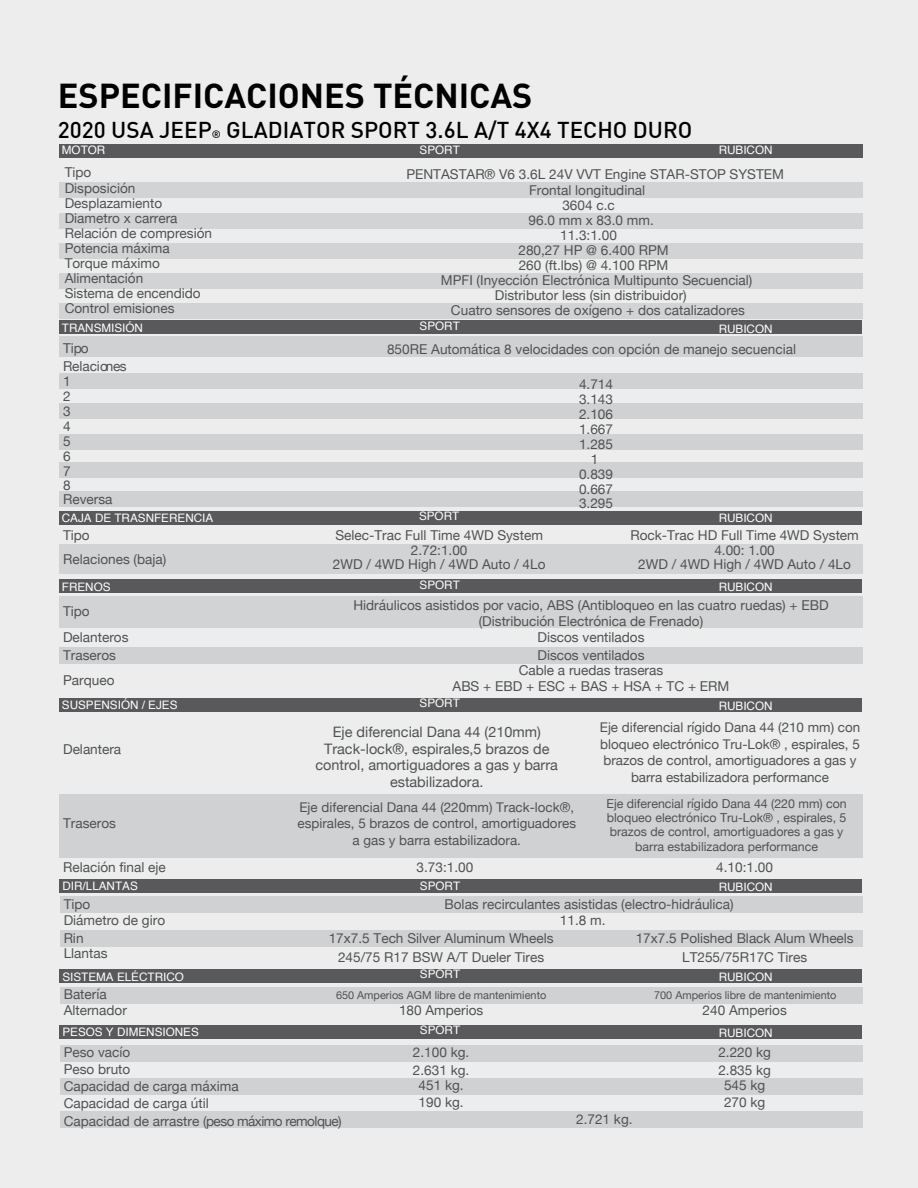
<style>
.page{position:relative;width:918px;height:1188px;background:#ededed}
.page>*{position:absolute;margin:0;border:0;box-sizing:border-box;transform-origin:0 0}
.t1{font:700 34.2px "DIN";color:#000}
.t2{font:500 22.5px "DIN";color:#000}
.t3{font:14.4px/16.5px "Helvetica Neue";color:#505252;text-align:center}
.t4{font:13.65px/15px "Helvetica Neue";color:#505252}
.t5{font:13.35px/16.5px "Helvetica Neue";color:#505252;text-align:center}
.t6{font:12.3px/14.4px "Helvetica Neue";color:#505252;text-align:center}
.t7{font:11.7px "Helvetica";color:#fff}
.t8{font:10.95px "Helvetica Neue";color:#505252}
.s1{font-size:10.5px}
</style>
<div class="page">
<div style="left:59px;top:144px;width:803px;height:13px;background:#59595b"></div>
<div style="left:59px;top:183px;width:803px;height:15px;background:#cfd1d3"></div>
<div style="left:59px;top:213px;width:803px;height:15px;background:#cfd1d3"></div>
<div style="left:59px;top:243px;width:803px;height:15px;background:#cfd1d3"></div>
<div style="left:59px;top:273px;width:803px;height:16px;background:#cfd1d3"></div>
<div style="left:59px;top:304px;width:803px;height:15px;background:#cfd1d3"></div>
<div style="left:59px;top:336px;width:803px;height:21px;background:#cfd1d3"></div>
<div style="left:59px;top:373px;width:803px;height:16px;background:#cfd1d3"></div>
<div style="left:59px;top:404px;width:803px;height:15px;background:#cfd1d3"></div>
<div style="left:59px;top:434px;width:803px;height:15px;background:#cfd1d3"></div>
<div style="left:59px;top:462px;width:803px;height:15px;background:#cfd1d3"></div>
<div style="left:59px;top:492px;width:803px;height:15px;background:#cfd1d3"></div>
<div style="left:59px;top:544px;width:803px;height:29px;background:#cfd1d3"></div>
<div style="left:59px;top:597px;width:803px;height:31px;background:#cfd1d3"></div>
<div style="left:59px;top:321px;width:803px;height:13px;background:#59595b"></div>
<div style="left:59px;top:580px;width:803px;height:13px;background:#59595b"></div>
<div style="left:59px;top:698px;width:803px;height:14px;background:#59595b"></div>
<div style="left:59px;top:511px;width:803px;height:14px;background:#59595b"></div>
<div style="left:59px;top:647px;width:803px;height:17px;background:#cfd1d3"></div>
<div style="left:59px;top:795px;width:803px;height:63px;background:#cfd1d3"></div>
<div style="left:60px;top:879px;width:802px;height:14px;background:#59595b"></div>
<div style="left:60px;top:969px;width:802px;height:14px;background:#59595b"></div>
<div style="left:60px;top:896px;width:802px;height:17px;background:#cfd1d3"></div>
<div style="left:60px;top:930px;width:802px;height:17px;background:#cfd1d3"></div>
<div style="left:60px;top:987px;width:802px;height:17px;background:#cfd1d3"></div>
<div style="left:60px;top:1025px;width:802px;height:14px;background:#59595b"></div>
<div style="left:60px;top:1045px;width:802px;height:17px;background:#cfd1d3"></div>
<div style="left:60px;top:1078px;width:802px;height:17px;background:#cfd1d3"></div>
<div style="left:60px;top:1112px;width:802px;height:16px;background:#cfd1d3"></div>
<h1 class="t1" style="left:58px;top:73px;width:476px">ESPECIFICACIONES TÉCNICAS</h1>
<h2 class="t2" style="left:58px;top:115px;width:636px">2020 USA JEEP<span class="s1">®</span> GLADIATOR SPORT 3.6L A/T 4X4 TECHO DURO</h2>
<p class="t7" style="left:62px;top:141px;width:45px">MOTOR</p>
<p class="t7" style="left:420px;top:141px;width:42px">SPORT</p>
<p class="t7" style="left:719px;top:141px;width:55px">RUBICON</p>
<p class="t4" style="left:65px;top:165px;width:28px">Tipo</p>
<p class="t4" style="left:529px;top:167px;width:256px;line-height:16.5px;text-indent:-123px">PENTASTAR® V6 3.6L 24V VVT Engine STAR-STOP SYSTEM<br>Frontal longitudinal</p>
<p class="t4" style="left:562px;top:198px;width:54px">3604 c.c</p>
<p class="t4" style="left:529px;top:214px;width:127px">96.0 mm x 83.0 mm.</p>
<p class="t4" style="left:560px;top:229px;width:58px">11.3:1.00</p>
<p class="t4" style="left:518px;top:244px;width:152px">280,27 HP @ 6.400 RPM</p>
<p class="t4" style="left:519px;top:259px;width:151px">260 (ft.lbs) @ 4.100 RPM</p>
<p class="t4" style="left:441px;top:274px;width:313px">MPFI (Inyección Electrónica Multipunto Secuencial)</p>
<p class="t4" style="left:495px;top:289px;width:193px">Distributor less (sin distribuidor)</p>
<p class="t4" style="left:451px;top:304px;width:296px">Cuatro sensores de oxígeno + dos catalizadores</p>
<p class="t4" style="left:65px;top:182px;width:72px">Disposición</p>
<p class="t4" style="left:65px;top:196px;width:149px">Desplazamiento<br>Diametro x carrera<br>Relación de compresión</p>
<p class="t4" style="left:65px;top:257px;width:138px">Torque máximo<br>Alimentación<br>Sistema de encendido<br>Control emisiones</p>
<p class="t4" style="left:65px;top:242px;width:107px">Potencia máxima</p>
<p class="t7" style="left:62px;top:319px;width:83px">TRANSMISIÓN</p>
<p class="t7" style="left:420px;top:316px;width:42px">SPORT</p>
<p class="t7" style="left:719px;top:320px;width:55px">RUBICON</p>
<p class="t4" style="left:63px;top:339px;width:65px;line-height:18.6px">Tipo<br>Relaciones</p>
<p class="t4" style="left:63px;top:375px;width:9px;text-align:justify">1<br>2<br>3<br>4<br>5<br>6<br>7</p>
<p class="t4" style="left:63px;top:479px;width:51px;line-height:13.5px">8<br>Reversa</p>
<p class="t4" style="left:63px;top:529px;width:28px">Tipo</p>
<p class="t4" style="left:387px;top:343px;width:410px">850RE Automática 8 velocidades con opción de manejo secuencial</p>
<p class="t4" style="left:579px;top:377px;width:36px;text-align:justify">4.714<br>3.143<br>2.106<br>1.667<br>1.285</p>
<p class="t4" style="left:579px;top:467px;width:36px">0.839<br>0.667</p>
<p class="t4" style="left:579px;top:496px;width:36px">3.295</p>
<p class="t4" style="left:591px;top:452px;width:9px">1</p>
<p class="t7" style="left:62px;top:509px;width:153px">CAJA DE TRASNFERENCIA</p>
<p class="t7" style="left:419px;top:507px;width:42px">SPORT</p>
<p class="t7" style="left:719px;top:509px;width:55px">RUBICON</p>
<p class="t4" style="left:333px;top:529px;width:214px;line-height:14.5px;text-align:center">Selec-Trac Full Time 4WD System<br>2.72:1.00<br>2WD / 4WD High / 4WD Auto / 4Lo</p>
<p class="t4" style="left:630px;top:529px;width:230px;line-height:14.5px;text-align:center">Rock-Trac HD Full Time 4WD System<br>4.00: 1.00<br>2WD / 4WD High / 4WD Auto / 4Lo</p>
<p class="t4" style="left:353px;top:598px;width:477px;line-height:16.4px;text-align:center">Hidráulicos asistidos por vacio, ABS (Antibloqueo en las cuatro ruedas) + EBD (Distribución Electrónica de Frenado)</p>
<p class="t4" style="left:63px;top:552px;width:105px">Relaciones (baja)</p>
<p class="t7" style="left:62px;top:578px;width:50px">FRENOS</p>
<p class="t7" style="left:420px;top:575px;width:42px">SPORT</p>
<p class="t7" style="left:719px;top:578px;width:55px">RUBICON</p>
<p class="t4" style="left:63px;top:599px;width:67px;line-height:26.4px">Tipo<br>Delanteros</p>
<p class="t4" style="left:537px;top:630px;width:109px;line-height:17.1px">Discos ventilados<br>Discos ventilados</p>
<p class="t4" style="left:63px;top:643px;width:54px;line-height:25.7px">Traseros<br>Parqueo</p>
<p class="t4" style="left:453px;top:663px;width:278px;line-height:16.4px;text-align:center">Cable a ruedas traseras<br>ABS + EBD + ESC + BAS + HSA + TC + ERM</p>
<p class="t7" style="left:62px;top:696px;width:117px">SUSPENSIÓN / EJES</p>
<p class="t7" style="left:420px;top:694px;width:42px">SPORT</p>
<p class="t7" style="left:719px;top:696px;width:55px">RUBICON</p>
<p class="t4" style="left:63px;top:742px;width:60px">Delantera</p>
<p class="t4" style="left:63px;top:817px;width:54px">Traseros</p>
<p class="t4" style="left:63px;top:860px;width:104px">Relación final eje</p>
<p class="t3" style="left:316px;top:725px;width:244px">Eje diferencial Dana 44 (210mm)<br>Track-lock®, espirales,5 brazos de control, amortiguadores a gas y barra estabilizadora.</p>
<p class="t5" style="left:298px;top:799px;width:280px">Eje diferencial Dana 44 (220mm) Track-lock®, espirales, 5 brazos de control, amortiguadores a gas y barra estabilizadora.</p>
<p class="t5" style="left:600px;top:720px;width:262px">Eje diferencial rígido Dana 44 (210 mm) con bloqueo electrónico Tru-Lok® , espirales, 5 brazos de control, amortiguadores a gas y barra estabilizadora performance</p>
<p class="t6" style="left:606px;top:797px;width:242px">Eje diferencial rígido Dana 44 (220 mm) con bloqueo electrónico Tru-Lok® , espirales, 5 brazos de control, amortiguadores a gas y barra estabilizadora performance</p>
<p class="t4" style="left:417px;top:860px;width:58px">3.73:1.00</p>
<p class="t4" style="left:716px;top:860px;width:58px">4.10:1.00</p>
<p class="t7" style="left:62px;top:877px;width:77px">DIR/LLANTAS</p>
<p class="t7" style="left:420px;top:877px;width:42px">SPORT</p>
<p class="t7" style="left:719px;top:878px;width:55px">RUBICON</p>
<p class="t4" style="left:64px;top:896px;width:103px;line-height:17px">Tipo<br>Diámetro de giro<br>Rin</p>
<p class="t4" style="left:64px;top:947px;width:45px">Llantas</p>
<p class="t4" style="left:445px;top:897px;width:291px">Bolas recirculantes asistidas (electro-hidráulica)</p>
<p class="t4" style="left:560px;top:913px;width:47px">11.8 m.</p>
<p class="t4" style="left:329px;top:931px;width:226px">17x7.5 Tech Silver Aluminum Wheels</p>
<p class="t4" style="left:338px;top:951px;width:208px">245/75 R17 BSW A/T Dueler Tires</p>
<p class="t4" style="left:636px;top:928px;width:220px;line-height:20px;text-align:center">17x7.5 Polished Black Alum Wheels<br>LT255/75R17C Tires</p>
<p class="t7" style="left:62px;top:968px;width:123px">SISTEMA ELÉCTRICO</p>
<p class="t7" style="left:420px;top:965px;width:42px">SPORT</p>
<p class="t7" style="left:719px;top:968px;width:55px">RUBICON</p>
<p class="t4" style="left:64px;top:987px;width:65px;line-height:15.8px">Batería<br>Alternador</p>
<p class="t7" style="left:62px;top:1023px;width:138px">PESOS Y DIMENSIONES</p>
<p class="t7" style="left:420px;top:1021px;width:42px">SPORT</p>
<p class="t4" style="left:413px;top:1044px;width:58px;line-height:17.9px">2.100 kg.<br>2.631 kg.</p>
<p class="t4" style="left:419px;top:1078px;width:47px;line-height:16.6px">451 kg.<br>190 kg.</p>
<p class="t8" style="left:336px;top:988px;width:212px">650 Amperios AGM libre de mantenimiento</p>
<p class="t4" style="left:399px;top:1004px;width:86px">180 Amperios</p>
<p class="t4" style="left:64px;top:1045px;width:176px;line-height:17.1px">Peso vacío<br>Peso bruto<br>Capacidad de carga máxima</p>
<p class="t4" style="left:64px;top:1096px;width:147px">Capacidad de carga útil</p>
<p class="t8" style="left:654px;top:988px;width:184px">700 Amperios libre de mantenimiento</p>
<p class="t4" style="left:703px;top:1004px;width:86px">240 Amperios</p>
<p class="t7" style="left:719px;top:1024px;width:55px">RUBICON</p>
<p class="t4" style="left:718px;top:1044px;width:54px;line-height:17.4px">2.220 kg<br>2.835 kg</p>
<p class="t4" style="left:724px;top:1078px;width:43px;line-height:16.6px">545 kg<br>270 kg</p>
<p class="t4" style="left:64px;top:1114px;width:280px">Capacidad de arrastre (peso máximo remolque)</p>
<p class="t4" style="left:576px;top:1113px;width:58px">2.721 kg.</p>
</div>
